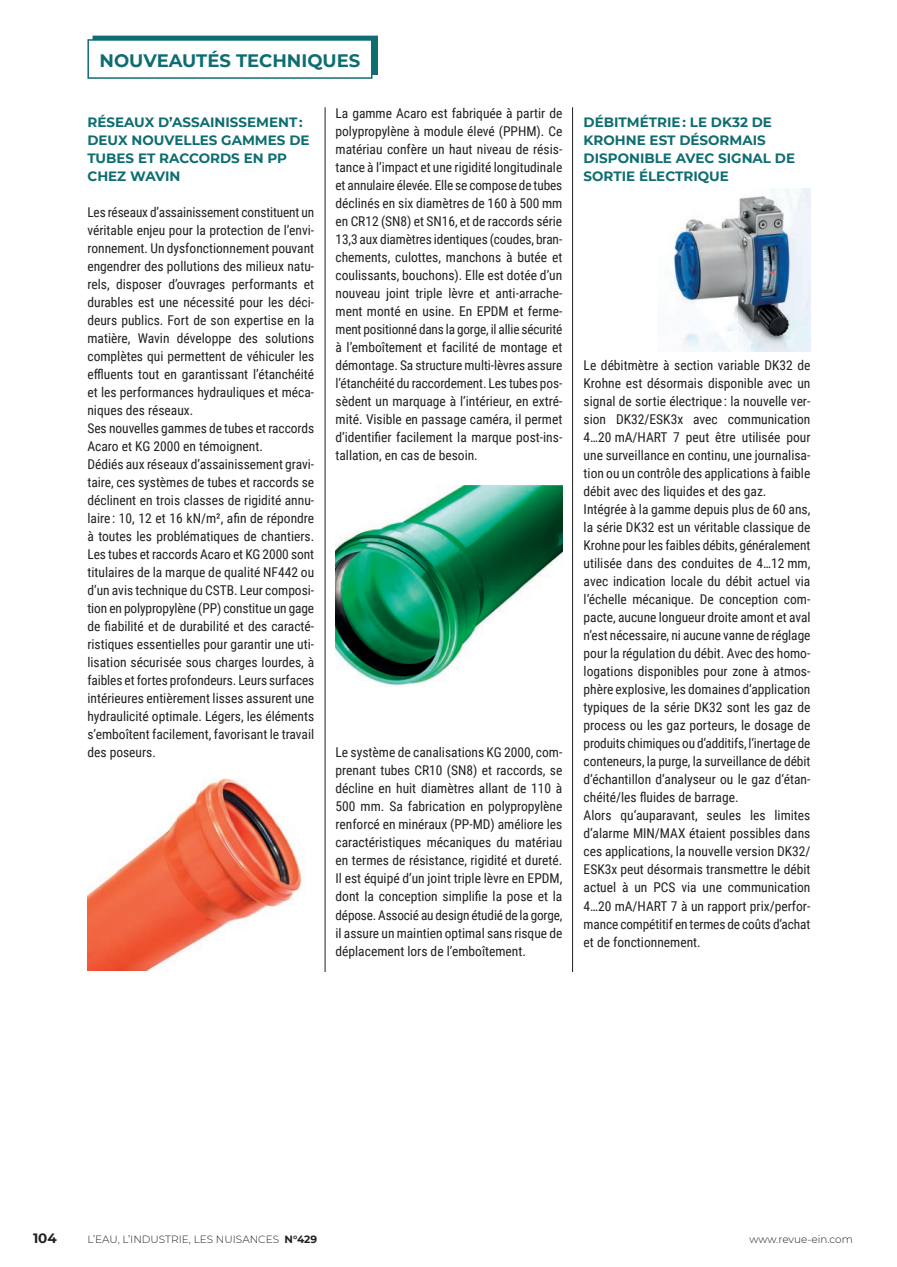
<style>
.page{position:relative;width:897px;height:1267px;background:#fff}
.page>*{position:absolute;margin:0;border:0;box-sizing:border-box;transform-origin:0 0}
.t1{font:700 18px "Montserrat";color:#0d6d70}
.t2{font:13.5px/18px "Roboto Condensed";color:#231f20}
.t3{font:700 13.5px/18px "Montserrat";color:#0d6d70}
.t4{font:700 13.5px "Montserrat";color:#231f20}
.t5{font:300 10.5px "Montserrat";color:#231f20}
.s1{font-weight:700}
</style>
<div class="page">
<hr style="left:325px;top:107px;width:1px;height:1084px;background:#231f20">
<hr style="left:572px;top:107px;width:1px;height:1084px;background:#231f20">
<div style="left:93px;top:35px;width:285px;height:40px;background:#0d6d70"></div>
<div style="left:88px;top:40px;width:284px;height:38px;background:#fff"></div>
<div style="left:87px;top:39px;width:285px;height:40px;border:2px solid #0d6d70"></div>
<img style="left:87px;top:778px;width:216px;height:192px">
<img style="left:335px;top:485px;width:227px;height:201px">
<img style="left:669px;top:188px;width:141px;height:163px">
<div style="left:45px;top:972px;width:838px;height:227px;background:#fff"></div>
<h1 class="t1" style="left:100px;top:47px;width:262px">NOUVEAUTÉS TECHNIQUES</h1>
<p class="t3" style="left:87px;top:112px;width:224px">RÉSEAUX D’ASSAINISSEMENT :<br>DEUX NOUVELLES GAMMES DE<br>TUBES ET RACCORDS EN PP<br>CHEZ WAVIN</p>
<p class="t2" style="left:87px;top:203px;width:228px">Les réseaux d’assainissement constituent un véritable enjeu pour la protection de l’envi&shy;ronnement. Un dysfonctionnement pouvant engendrer des pollutions des milieux natu&shy;rels, disposer d’ouvrages performants et durables est une nécessité pour les déci&shy;deurs publics. Fort de son expertise en la matière, Wavin développe des solutions complètes qui permettent de véhiculer les effluents tout en garantissant l’étanchéité et les performances hydrauliques et méca&shy;niques des réseaux.<br>Ses nouvelles gammes de tubes et raccords Acaro et KG 2000 en témoignent.<br>Dédiés aux réseaux d’assainissement gravi&shy;taire, ces systèmes de tubes et raccords se déclinent en trois classes de rigidité annu&shy;laire : 10, 12 et 16 kN/m², afin de répondre à toutes les problématiques de chantiers.<br>Les tubes et raccords Acaro et KG 2000 sont titulaires de la marque de qualité NF442 ou d’un avis technique du CSTB. Leur composi&shy;tion en polypropylène (PP) constitue un gage de fiabilité et de durabilité et des caracté&shy;ristiques essentielles pour garantir une uti&shy;lisation sécurisée sous charges lourdes, à faibles et fortes profondeurs. Leurs surfaces intérieures entièrement lisses assurent une hydraulicité optimale. Légers, les éléments s’emboîtent facilement, favorisant le travail des poseurs.</p>
<p class="t2" style="left:335px;top:104px;width:228px;text-align:justify">La gamme Acaro est fabriquée à partir de polypropylène à module élevé (PPHM). Ce matériau confère un haut niveau de résis&shy;tance à l’impact et une rigidité longitudinale et annulaire élevée. Elle se compose de tubes déclinés en six diamètres de 160 à 500 mm en CR12 (SN8) et SN16, et de raccords série 13,3 aux diamètres identiques (coudes, bran&shy;chements, culottes, manchons à butée et coulissants, bouchons). Elle est dotée d’un nouveau joint triple lèvre et anti-arrache&shy;ment monté en usine. En EPDM et ferme&shy;ment positionné dans la gorge, il allie sécurité à l’emboîtement et facilité de montage et démontage. Sa structure multi-lèvres assure l’étanchéité du raccordement. Les tubes pos&shy;sèdent un marquage à l’intérieur, en extré&shy;mité. Visible en passage caméra, il permet d’identifier facilement la marque post-ins&shy;tallation, en cas de besoin.</p>
<p class="t2" style="left:335px;top:743px;width:228px;text-align:justify">Le système de canalisations KG 2000, com&shy;prenant tubes CR10 (SN8) et raccords, se décline en huit diamètres allant de 110 à 500 mm. Sa fabrication en polypropylène renforcé en minéraux (PP-MD) améliore les caractéristiques mécaniques du matériau en termes de résistance, rigidité et dureté.<br>Il est équipé d’un joint triple lèvre en EPDM, dont la conception simplifie la pose et la dépose. Associé au design étudié de la gorge, il assure un maintien optimal sans risque de déplacement lors de l’emboîtement.</p>
<p class="t3" style="left:583px;top:112px;width:213px">DÉBITMÉTRIE : LE DK32 DE<br>KROHNE EST DÉSORMAIS<br>DISPONIBLE AVEC SIGNAL DE<br>SORTIE ÉLECTRIQUE</p>
<p class="t2" style="left:583px;top:356px;width:228px">Le débitmètre à section variable DK32 de Krohne est désormais disponible avec un signal de sortie électrique : la nouvelle ver&shy;sion DK32/ESK3x avec communication 4…20 mA/HART 7 peut être utilisée pour une surveillance en continu, une journalisa&shy;tion ou un contrôle des applications à faible débit avec des liquides et des gaz.<br>Intégrée à la gamme depuis plus de 60 ans, la série DK32 est un véritable classique de Krohne pour les faibles débits, généralement utilisée dans des conduites de 4…12 mm, avec indication locale du débit actuel via l‘échelle mécanique. De conception com&shy;pacte, aucune longueur droite amont et aval n‘est nécessaire, ni aucune vanne de réglage pour la régulation du débit. Avec des homo&shy;logations disponibles pour zone à atmos&shy;phère explosive, les domaines d‘application typiques de la série DK32 sont les gaz de process ou les gaz porteurs, le dosage de produits chimiques ou d‘additifs, l‘inertage de conteneurs, la purge, la surveillance de débit d‘échantillon d‘analyseur ou le gaz d‘étan&shy;chéité/les fluides de barrage.<br>Alors qu‘auparavant, seules les limites d‘alarme MIN/MAX étaient possibles dans ces applications, la nouvelle version DK32/ ESK3x peut désormais transmettre le débit actuel à un PCS via une communication 4…20 mA/HART 7 à un rapport prix/perfor&shy;mance compétitif en termes de coûts d‘achat et de fonctionnement.</p>
<p class="t4" style="left:33px;top:1228px;width:25px">104</p>
<p class="t5" style="left:87px;top:1232px;width:231px">L’EAU, L’INDUSTRIE, LES NUISANCES <span class="s1">N°429</span></p>
<p class="t5" style="left:749px;top:1232px;width:105px">www.revue-ein.com</p>
</div>
